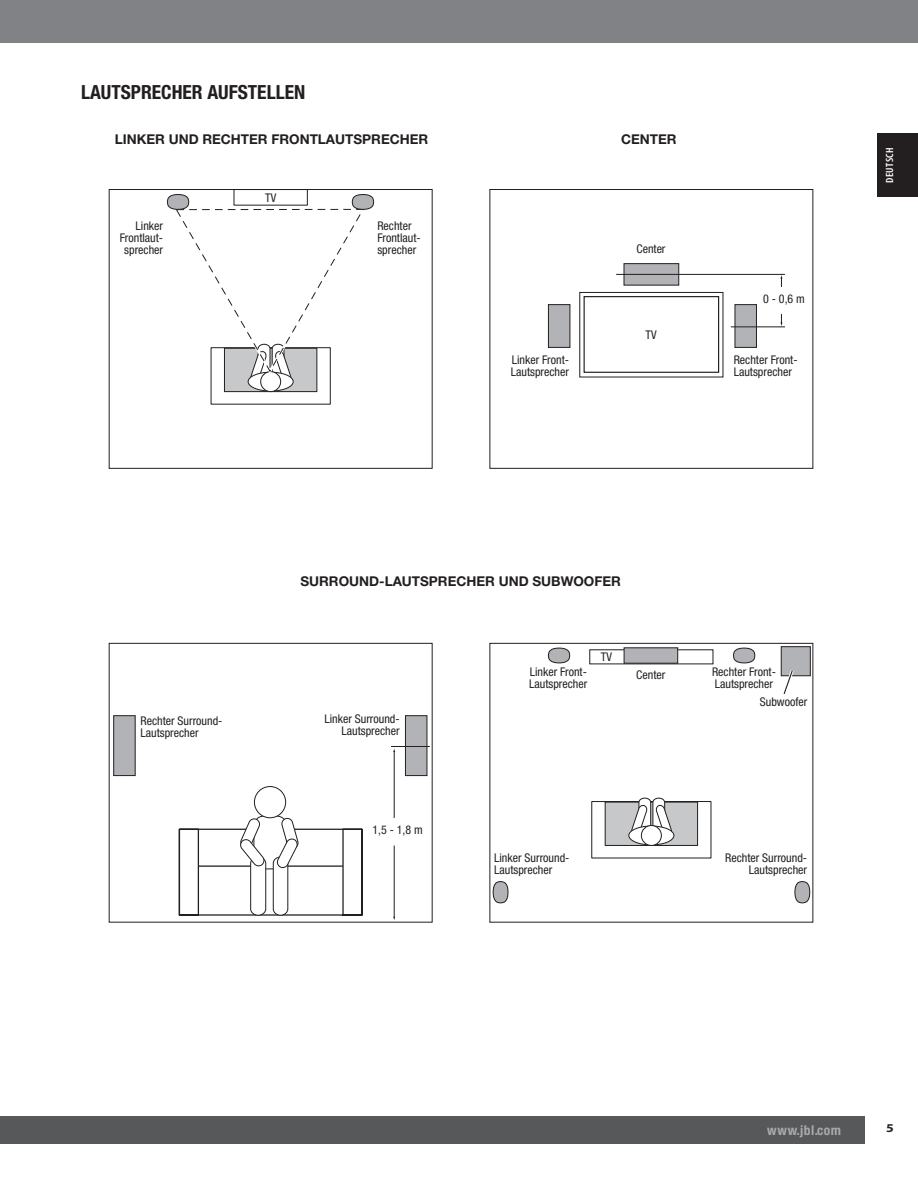
<style>
.page{position:relative;width:918px;height:1188px;background:#fff}
.page>*{position:absolute;margin:0;border:0;box-sizing:border-box;transform-origin:0 0}
.t1{font:700 condensed 19.5px "Helvetica Neue";color:#231f20}
.t2{font:700 13.5px "Helvetica Neue";color:#231f20}
.t3{font:700 condensed 13.5px "Helvetica Neue";letter-spacing:.04em;color:#a8a9ad}
.t4{font:condensed 12px/12px "Helvetica Neue";color:#231f20}
.t5{font:700 12px "Myriad Pro";color:#262324;scale:1.15 1}
.t6{font:600 condensed 10.5px "Myriad Pro";letter-spacing:.03em;color:#fff;scale:1.07 1}
</style>
<div class="page">
<div style="left:0;top:1116px;width:864px;height:27px;background:#57585a"></div>
<div style="left:0;top:0;width:918px;height:43px;background:#808285"></div>
<div style="left:877px;top:133px;width:41px;height:64px;background:#231f20"></div>
<div style="left:591px;top:801px;width:120px;height:57px;border:1px solid #231f20"></div>
<div style="left:605px;top:802px;width:93px;height:43px;background:#c7c8ca"></div>
<div style="left:605px;top:802px;width:93px;height:44px;border:1px solid #231f20"></div>
<svg style="left:630px;top:797px;width:42px;height:35px"></svg>
<svg style="left:629px;top:826px;width:45px;height:19px"></svg>
<div style="left:629px;top:826px;width:45px;height:19px;border:1px solid #231f20;border-radius:50%"></div>
<div style="left:641px;top:825px;width:20px;height:20px;background:#fff;border-radius:50%"></div>
<div style="left:641px;top:825px;width:21px;height:21px;border:1px solid #231f20;border-radius:50%"></div>
<div style="left:624px;top:647px;width:54px;height:17px;background:#b2b3b7;border:1px solid #231f20"></div>
<div style="left:781px;top:646px;width:30px;height:30px;background:#b2b3b7;border:1px solid #231f20"></div>
<svg style="left:548px;top:647px;width:22px;height:17px"></svg>
<svg style="left:733px;top:647px;width:23px;height:17px"></svg>
<svg style="left:794px;top:881px;width:16px;height:23px"></svg>
<svg style="left:492px;top:881px;width:17px;height:23px"></svg>
<div style="left:253px;top:816px;width:34px;height:53px;border:1px solid #231f20;border-radius:10px"></div>
<div style="left:254px;top:786px;width:32px;height:32px;border:1px solid #231f20;border-radius:50%"></div>
<svg style="left:178px;top:817px;width:185px;height:99px"></svg>
<div style="left:113px;top:715px;width:23px;height:61px;background:#b2b3b7;border:1px solid #231f20"></div>
<div style="left:405px;top:715px;width:22px;height:61px;background:#b2b3b7;border:1px solid #231f20"></div>
<hr style="left:391px;top:746px;width:39px;height:1px;background:#231f20">
<hr style="left:394px;top:751px;width:1px;height:67px;background:#231f20">
<hr style="left:394px;top:846px;width:1px;height:71px;background:#231f20">
<div style="left:109px;top:189px;width:324px;height:280px;border:1px solid #231f20"></div>
<div style="left:234px;top:189px;width:74px;height:16px;border:1px solid #231f20"></div>
<div style="left:224px;top:348px;width:93px;height:44px;background:#c7c8ca;border:1px solid #231f20"></div>
<svg style="left:248px;top:372px;width:45px;height:19px"></svg>
<div style="left:248px;top:372px;width:46px;height:19px;border:1px solid #231f20;border-radius:50%"></div>
<div style="left:261px;top:372px;width:20px;height:20px;background:#fff;border-radius:50%"></div>
<div style="left:260px;top:371px;width:21px;height:21px;border:1px solid #231f20;border-radius:50%"></div>
<svg style="left:167px;top:194px;width:207px;height:189px"></svg>
<div style="left:489px;top:189px;width:324px;height:280px;border:1px solid #231f20"></div>
<div style="left:548px;top:304px;width:22px;height:44px;background:#b2b3b7;border:1px solid #231f20"></div>
<div style="left:624px;top:263px;width:55px;height:23px;background:#b2b3b7;border:1px solid #231f20"></div>
<svg style="left:579px;top:274px;width:206px;height:103px"></svg>
<div style="left:765px;top:287px;width:34px;height:27px;background:#fff"></div>
<svg style="left:780px;top:667px;width:16px;height:27px"></svg>
<h1 class="t1" style="left:81px;top:81px;width:214px">LAUTSPRECHER AUFSTELLEN</h1>
<p class="t2" style="left:115px;top:131px;width:315px">LINKER UND RECHTER FRONTLAUTSPRECHER</p>
<p class="t2" style="left:621px;top:131px;width:20px">CENTER</p>
<p class="t4" style="left:265px;top:192px;width:13px">TV</p>
<p class="t4" style="left:120px;top:220px;width:45px;text-align:right">Linker<br>Frontlaut&shy;sprecher</p>
<p class="t4" style="left:377px;top:220px;width:45px">Rechter<br>Frontlaut&shy;sprecher</p>
<p class="t4" style="left:636px;top:243px;width:31px">Center</p>
<p class="t4" style="left:645px;top:329px;width:13px">TV</p>
<p class="t4" style="left:763px;top:293px;width:43px">0 - 0,6 m</p>
<p class="t4" style="left:511px;top:354px;width:60px">Linker Front-<br>Lautsprecher</p>
<p class="t4" style="left:734px;top:354px;width:65px">Rechter Front-<br>Lautsprecher</p>
<p class="t6" style="left:884px;top:183px;width:35px;rotate:-90deg">DEUTSCH</p>
<p class="t2" style="left:300px;top:573px;width:322px">SURROUND-LAUTSPRECHER UND SUBWOOFER</p>
<p class="t4" style="left:141px;top:714px;width:83px">Rechter Surround-<br>Lautsprecher</p>
<p class="t4" style="left:324px;top:713px;width:77px;text-align:right">Linker Surround-<br>Lautsprecher</p>
<p class="t4" style="left:372px;top:823px;width:52px">1,5 - 1,8 m</p>
<p class="t4" style="left:529px;top:666px;width:60px">Linker Front-<br>Lautsprecher</p>
<p class="t4" style="left:601px;top:651px;width:13px">TV</p>
<p class="t4" style="left:636px;top:669px;width:31px">Center</p>
<p class="t4" style="left:712px;top:666px;width:65px">Rechter Front-<br>Lautsprecher</p>
<p class="t4" style="left:760px;top:696px;width:49px">Subwoofer</p>
<p class="t4" style="left:494px;top:851px;width:77px">Linker Surround-<br>Lautsprecher</p>
<p class="t4" style="left:725px;top:851px;width:83px;text-align:right">Rechter Surround-<br>Lautsprecher</p>
<p class="t3" style="left:767px;top:1122px;width:76px">www.jbl.com</p>
<p class="t5" style="left:886px;top:1120px;width:8px">5</p>
</div>
